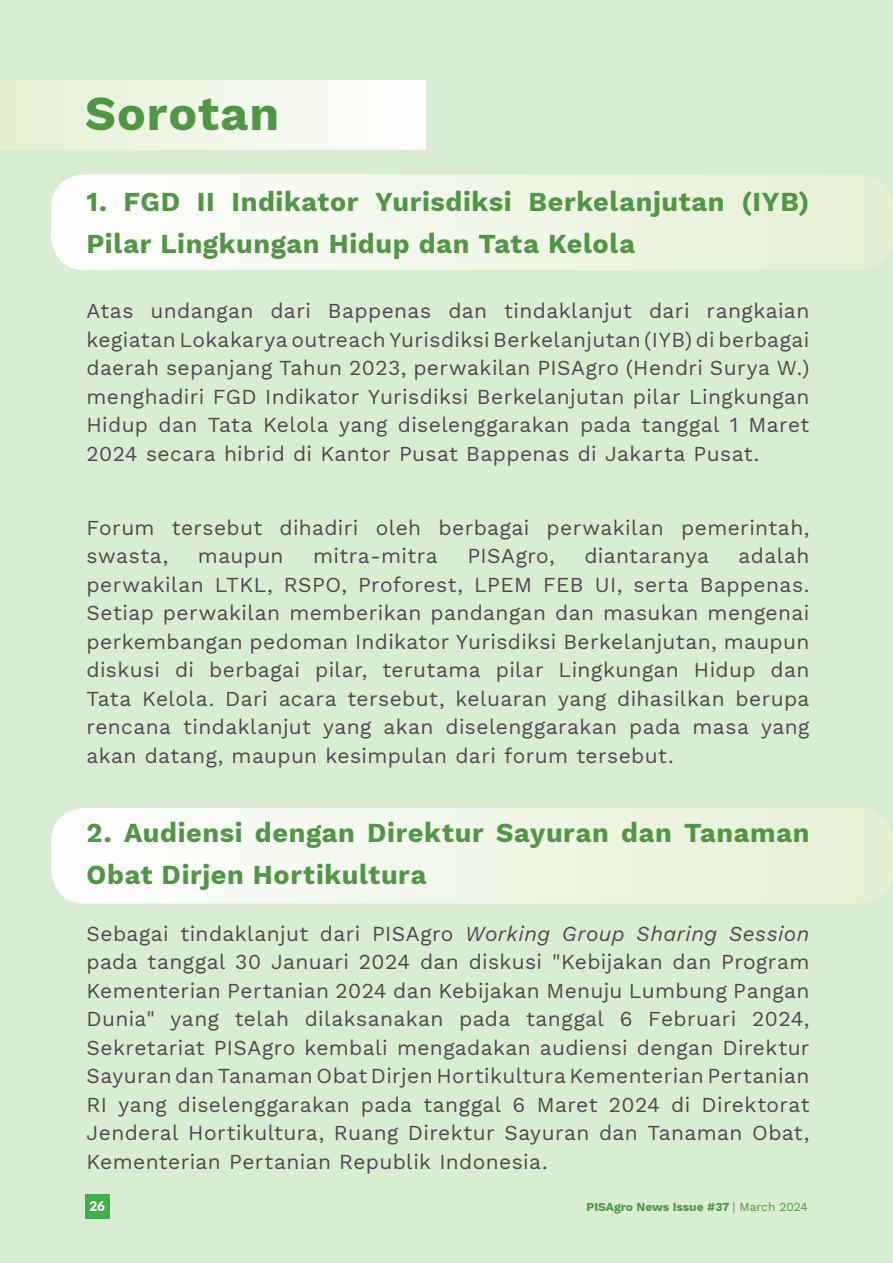
<style>
.page{position:relative;width:893px;height:1263px;background:#daecd2}
.page>*{position:absolute;margin:0;border:0;box-sizing:border-box;transform-origin:0 0}
.t1{font:700 48px "Work Sans";letter-spacing:.02em;color:#519645}
.t2{font:700 27px/42px "Work Sans";letter-spacing:.025em;color:#519645}
.t3{font:21px/28.5px "Work Sans";letter-spacing:.02em;color:#4b4c4d;text-align:justify}
.t4{font:900 13.5px "Lato";color:#fff}
.pagina{font:700 12px "Work Sans";color:#519645}
.s1{font-style:italic}
.s2{font-weight:400}
</style>
<div class="page">
<svg style="left:51px;top:808px;width:841px;height:96px"></svg>
<div style="left:0;top:81px;width:425px;height:69px;background:linear-gradient(to right,#e5f0d4,#fefffe)"></div>
<div style="left:85px;top:1194px;width:24px;height:24px;background:#40ae49"></div>
<svg style="left:51px;top:174px;width:841px;height:96px"></svg>
<p class="t1" style="left:85px;top:77px;width:196px">Sorotan</p>
<p class="t2" style="left:87px;top:179px;width:724px">1. FGD II Indikator Yurisdiksi Berkelanjutan (IYB)<br>Pilar Lingkungan Hidup dan Tata Kelola</p>
<p class="t3" style="left:87px;top:296px;width:724px">Atas undangan dari Bappenas dan tindaklanjut dari rangkaian kegiatan Lokakarya outreach Yurisdiksi Berkelanjutan (IYB) di berbagai daerah sepanjang Tahun 2023, perwakilan PISAgro (Hendri Surya W.) menghadiri FGD Indikator Yurisdiksi Berkelanjutan pilar Lingkungan Hidup dan Tata Kelola yang diselenggarakan pada tanggal 1 Maret 2024 secara hibrid di Kantor Pusat Bappenas di Jakarta Pusat.</p>
<p class="t3" style="left:87px;top:512px;width:724px">Forum tersebut dihadiri oleh berbagai perwakilan pemerintah, swasta,</p>
<p class="t3" style="left:87px;top:541px;width:724px;text-indent:652px">adalah perwakilan LTKL, RSPO, Proforest, LPEM FEB UI, serta Bappenas.<br>Setiap perwakilan memberikan pandangan dan masukan mengenai perkembangan pedoman Indikator Yurisdiksi Berkelanjutan, maupun diskusi di berbagai pilar, terutama pilar Lingkungan Hidup dan Tata Kelola. Dari acara tersebut, keluaran yang dihasilkan berupa rencana tindaklanjut yang akan diselenggarakan pada masa yang akan datang, maupun kesimpulan dari forum tersebut.</p>
<p class="t3" style="left:198px;top:541px;width:87px">maupun</p>
<p class="t3" style="left:313px;top:541px;width:126px">mitra-mitra</p>
<p class="t3" style="left:467px;top:541px;width:89px">PISAgro,</p>
<p class="t3" style="left:584px;top:541px;width:126px">diantaranya</p>
<p class="t2" style="left:87px;top:810px;width:724px">2. Audiensi dengan Direktur Sayuran dan Tanaman<br>Obat Dirjen Hortikultura</p>
<p class="t3" style="left:87px;top:918px;width:724px">Sebagai tindaklanjut dari PISAgro <span class="s1">Working Group Sharing Session </span>pada tanggal 30 Januari 2024 dan diskusi "Kebijakan dan Program Kementerian Pertanian 2024 dan Kebijakan Menuju Lumbung Pangan Dunia" yang telah dilaksanakan pada tanggal 6 Februari 2024, Sekretariat PISAgro kembali mengadakan audiensi dengan Direktur Sayuran dan Tanaman Obat Dirjen Hortikultura Kementerian Pertanian RI yang diselenggarakan pada tanggal 6 Maret 2024 di Direktorat Jenderal Hortikultura, Ruang Direktur Sayuran dan Tanaman Obat, Kementerian Pertanian Republik Indonesia.</p>
<p class="t4" style="left:89px;top:1196px;width:17px">26</p>
<p class="pagina" style="left:586px;top:1198px;width:223px">PISAgro News Issue #37 <span class="s2">| March 2024</span></p>
</div>
